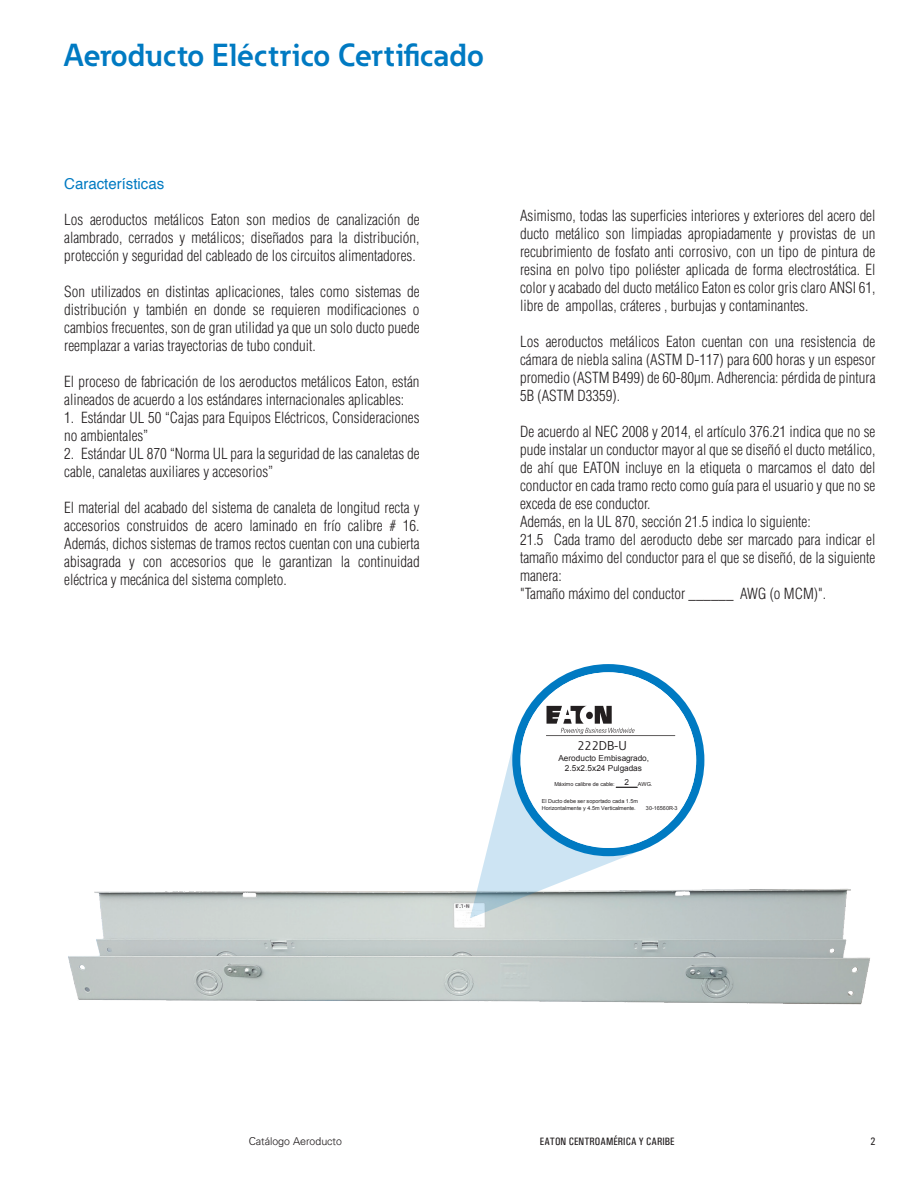
<style>
.page{position:relative;width:918px;height:1188px;background:#fff}
.page>*{position:absolute;margin:0;border:0;box-sizing:border-box;transform-origin:0 0}
.t1{font:700 31.5px "Eaton";color:#007ac2}
.t2{font:300 condensed 15px/18px "Helvetica";color:#231f20;text-align:justify}
.t3{font:15px "Helvetica";color:#007ac2}
.t4{font:12.75px "Eaton";color:#231f20}
.t5{font:10.65px "Univers Condensed";color:#231f20}
.t6{font:300 10.65px "Univers";color:#231f20}
.t7{font:8.25px/9.9px "Arial";color:#231f20;text-align:center}
.t8{font:5.4px/6.6px "Arial";color:#231f20}
</style>
<div class="page">
<img style="left:68px;top:888px;width:802px;height:117px">
<div style="left:512px;top:664px;width:192px;height:192px;border:8px solid #007ac2;border-radius:50%"></div>
<div style="left:521px;top:672px;width:175px;height:176px;background:#fff;border-radius:50%"></div>
<svg style="left:470px;top:706px;width:205px;height:212px"></svg>
<h1 class="t1" style="left:64px;top:35px;width:422px">Aeroducto Eléctrico Certificado</h1>
<p class="t3" style="left:64px;top:172px;width:102px">Características</p>
<p class="t2" style="left:64px;top:211px;width:357px">Los aeroductos metálicos Eaton son medios de canalización de alambrado, cerrados y metálicos; diseñados para la distribución, protección y seguridad del cableado de los circuitos alimentadores.</p>
<p class="t2" style="left:64px;top:283px;width:357px">Son utilizados en distintas aplicaciones, tales como sistemas de distribución y también en donde se requieren modificaciones o cambios frecuentes, son de gran utilidad ya que un solo ducto puede reemplazar a varias trayectorias de tubo conduit.</p>
<p class="t2" style="left:64px;top:373px;width:357px">El proceso de fabricación de los aeroductos metálicos Eaton, están alineados de acuerdo a los estándares internacionales aplicables:</p>
<p class="t2" style="left:64px;top:409px;width:357px">1. Estándar UL 50 “Cajas para Equipos Eléctricos, Consideraciones no ambientales”</p>
<p class="t2" style="left:64px;top:445px;width:357px">2. Estándar UL 870 “Norma UL para la seguridad de las canaletas de cable, canaletas auxiliares y accesorios”</p>
<p class="t2" style="left:64px;top:499px;width:357px">El material del acabado del sistema de canaleta de longitud recta y accesorios construidos de acero laminado en frío calibre # 16.<br>Además, dichos sistemas de tramos rectos cuentan con una cubierta abisagrada y con accesorios que le garantizan la continuidad eléctrica y mecánica del sistema completo.</p>
<p class="t2" style="left:520px;top:206px;width:357px">Asimismo, todas las superficies interiores y exteriores del acero del ducto metálico son limpiadas apropiadamente y provistas de un recubrimiento de fosfato anti corrosivo, con un tipo de pintura de resina en polvo tipo poliéster aplicada de forma electrostática. El color y acabado del ducto metálico Eaton es color gris claro ANSI 61, libre de ampollas, cráteres , burbujas y contaminantes.</p>
<p class="t2" style="left:520px;top:332px;width:357px">Los aeroductos metálicos Eaton cuentan con una resistencia de cámara de niebla salina (ASTM D-117) para 600 horas y un espesor promedio (ASTM B499) de 60-80µm. Adherencia: pérdida de pintura 5B (ASTM D3359).</p>
<p class="t2" style="left:520px;top:422px;width:357px;text-align:left">De acuerdo al NEC 2008 y 2014, el artículo 376.21 indica que no se pude instalar un conductor mayor al que se diseñó el ducto metálico, de ahí que EATON incluye en la etiqueta o marcamos el dato del conductor en cada tramo recto como guía para el usuario y que no se exceda de ese conductor.<br>Además, en la UL 870, sección 21.5 indica lo siguiente:<br>21.5 Cada tramo del aeroducto debe ser marcado para indicar el tamaño máximo del conductor para el que se diseñó, de la siguiente manera:<br>"Tamaño máximo del conductor ______ AWG (o MCM)".</p>
<p class="t4" style="left:578px;top:737px;width:51px">222DB-U</p>
<p class="t7" style="left:558px;top:753px;width:92px">Aeroducto Embisagrado,<br>2.5x2.5x24 Pulgadas</p>
<p class="t8" style="left:638px;top:780px;width:16px">AWG.</p>
<p class="t8" style="left:542px;top:798px;width:98px">El Ducto debe ser soportado cada 1.5m<br>Horizontalmente y 4.5m Verticalmente.</p>
<p class="t7" style="left:625px;top:777px;width:6px">2</p>
<p class="t8" style="left:554px;top:781px;width:62px">Máximo calibre de cable:</p>
<p class="t8" style="left:646px;top:805px;width:33px">30-16560R-3</p>
<p class="t6" style="left:249px;top:1135px;width:95px">Catálogo Aeroducto</p>
<p class="t5" style="left:540px;top:1136px;width:137px">EATON CENTROAMÉRICA Y CARIBE</p>
<p class="t5" style="left:871px;top:1136px;width:6px">2</p>
</div>
